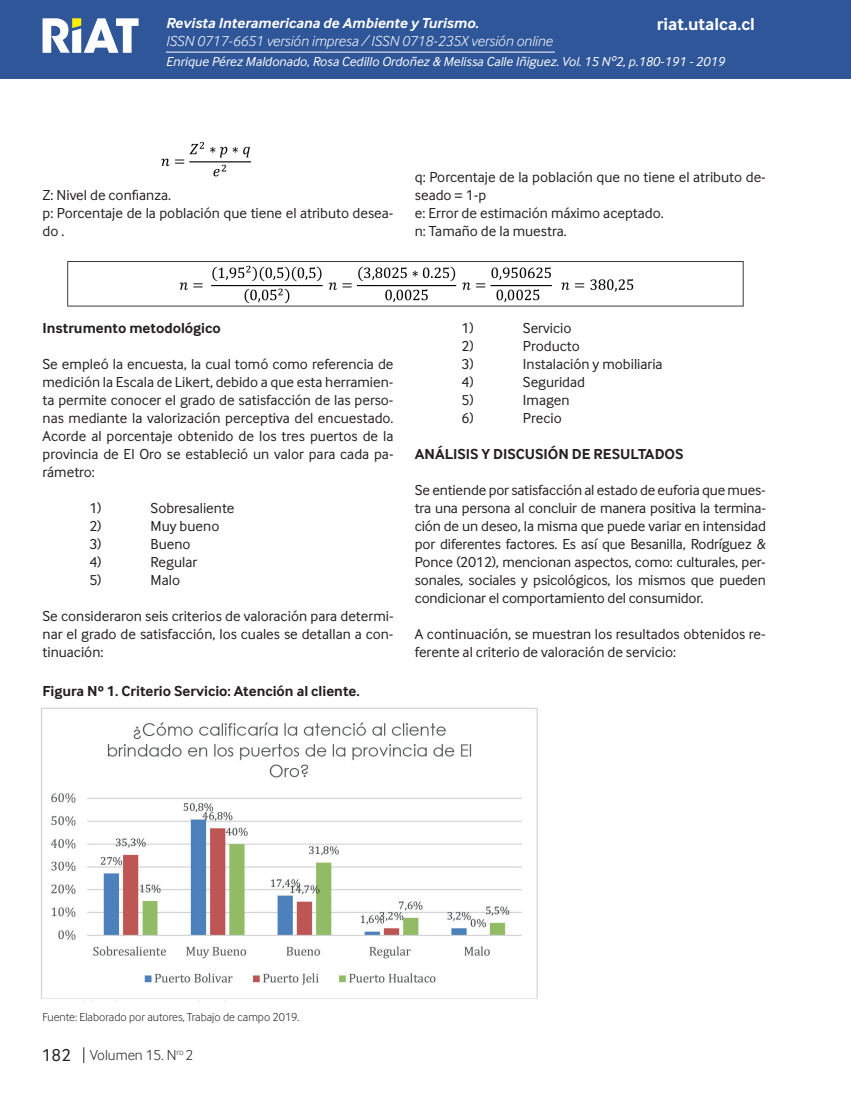
<style>
.page{position:relative;width:851px;height:1106px;background:#fff}
.page>*{position:absolute;margin:0;border:0;box-sizing:border-box;transform-origin:0 0}
.t1{font:700 18px "Inter Face";color:#fff}
.t2{font:15px/18px "Inter Face";color:#231f20}
.t3{font:700 15px "Inter Face";color:#231f20}
.t4{font:italic 300 15px "Inter Face";color:#fff}
.t5{font:italic 700 15px "Inter Face";color:#fff}
.t6{font:300 15px "Inter Face";color:#231f20}
.t7{font:italic 13.5px "Inter Face";color:#fff}
.t8{font:300 12px "Inter Face";color:#231f20}
.s1{font-weight:400;font-size:18px}
</style>
<div class="page">
<div style="left:0;top:0;width:850px;height:79px;background:#2f5699"></div>
<hr style="left:850px;top:0;width:1px;height:79px;background:#2f5699">
<hr style="left:166px;top:52px;width:388px;height:1px;background:#fff">
<svg style="left:43px;top:18px;width:95px;height:35px"></svg>
<svg style="left:83px;top:1047px;width:1px;height:16px"></svg>
<img style="left:161px;top:141px;width:91px;height:36px">
<img style="left:67px;top:261px;width:677px;height:46px">
<img style="left:41px;top:707px;width:497px;height:292px">
<p class="t5" style="left:166px;top:15px;width:314px">Revista Interamericana de Ambiente y Turismo.</p>
<p class="t4" style="left:166px;top:33px;width:388px">ISSN 0717-6651 versión impresa / ISSN 0718-235X versión online</p>
<p class="t1" style="left:656px;top:14px;width:99px">riat.utalca.cl</p>
<p class="t7" style="left:166px;top:54px;width:560px">Enrique Pérez Maldonado, Rosa Cedillo Ordoñez &amp; Melissa Calle Iñiguez. Vol. 15 Nº2, p.180-191 - 2019</p>
<p class="t2" style="left:43px;top:186px;width:352px">Z: Nivel de confianza.<br>p: Porcentaje de la población que tiene el atributo desea&shy;do .</p>
<p class="t2" style="left:415px;top:168px;width:352px">q: Porcentaje de la población que no tiene el atributo de&shy;seado = 1-p<br>e: Error de estimación máximo aceptado.<br>n: Tamaño de la muestra.</p>
<p class="t3" style="left:43px;top:319px;width:180px">Instrumento metodológico</p>
<p class="t2" style="left:43px;top:355px;width:352px;text-align:justify">Se empleó la encuesta, la cual tomó como referencia de medición la Escala de Likert, debido a que esta herramien&shy;ta permite conocer el grado de satisfacción de las perso&shy;nas mediante la valorización perceptiva del encuestado.<br>Acorde al porcentaje obtenido de los tres puertos de la provincia de El Oro se estableció un valor para cada pa&shy;rámetro:</p>
<p class="t2" style="left:89px;top:499px;width:14px">1)</p>
<p class="t2" style="left:151px;top:499px;width:85px">Sobresaliente</p>
<p class="t2" style="left:89px;top:517px;width:14px">2)</p>
<p class="t2" style="left:151px;top:517px;width:70px">Muy bueno</p>
<p class="t2" style="left:89px;top:535px;width:14px">3)</p>
<p class="t2" style="left:151px;top:535px;width:41px">Bueno</p>
<p class="t2" style="left:89px;top:553px;width:14px">4)</p>
<p class="t2" style="left:151px;top:553px;width:48px">Regular</p>
<p class="t2" style="left:89px;top:571px;width:14px">5)</p>
<p class="t2" style="left:151px;top:571px;width:31px">Malo</p>
<p class="t2" style="left:43px;top:607px;width:352px;text-align:justify">Se consideraron seis criterios de valoración para determi&shy;nar el grado de satisfacción, los cuales se detallan a con&shy;tinuación:</p>
<p class="t3" style="left:43px;top:682px;width:319px">Figura Nº 1. Criterio Servicio: Atención al cliente.</p>
<p class="t2" style="left:461px;top:319px;width:14px">1)</p>
<p class="t2" style="left:523px;top:319px;width:50px">Servicio</p>
<p class="t2" style="left:461px;top:337px;width:14px">2)</p>
<p class="t2" style="left:523px;top:337px;width:58px">Producto</p>
<p class="t2" style="left:461px;top:355px;width:14px">3)</p>
<p class="t2" style="left:523px;top:355px;width:141px">Instalación y mobiliaria</p>
<p class="t2" style="left:461px;top:373px;width:14px">4)</p>
<p class="t2" style="left:523px;top:373px;width:64px">Seguridad</p>
<p class="t2" style="left:461px;top:391px;width:14px">5)</p>
<p class="t2" style="left:523px;top:391px;width:48px">Imagen</p>
<p class="t2" style="left:461px;top:409px;width:14px">6)</p>
<p class="t2" style="left:523px;top:409px;width:40px">Precio</p>
<p class="t3" style="left:415px;top:445px;width:270px">ANÁLISIS Y DISCUSIÓN DE RESULTADOS</p>
<p class="t2" style="left:415px;top:481px;width:352px;text-align:justify">Se entiende por satisfacción al estado de euforia que mues&shy;tra una persona al concluir de manera positiva la termina&shy;ción de un deseo, la misma que puede variar en intensidad por diferentes factores. Es así que Besanilla, Rodríguez &amp; Ponce (2012), mencionan aspectos, como: culturales, per&shy;sonales, sociales y psicológicos, los mismos que pueden condicionar el comportamiento del consumidor.</p>
<p class="t2" style="left:415px;top:625px;width:352px">A continuación, se muestran los resultados obtenidos re&shy;ferente al criterio de valoración de servicio:</p>
<p class="t8" style="left:43px;top:1010px;width:258px">Fuente: Elaborado por autores, Trabajo de campo 2019.</p>
<p class="t6" style="left:42px;top:1046px;width:153px"><span class="s1">182</span> Volumen 15. N<sup>ro</sup> 2</p>
</div>
